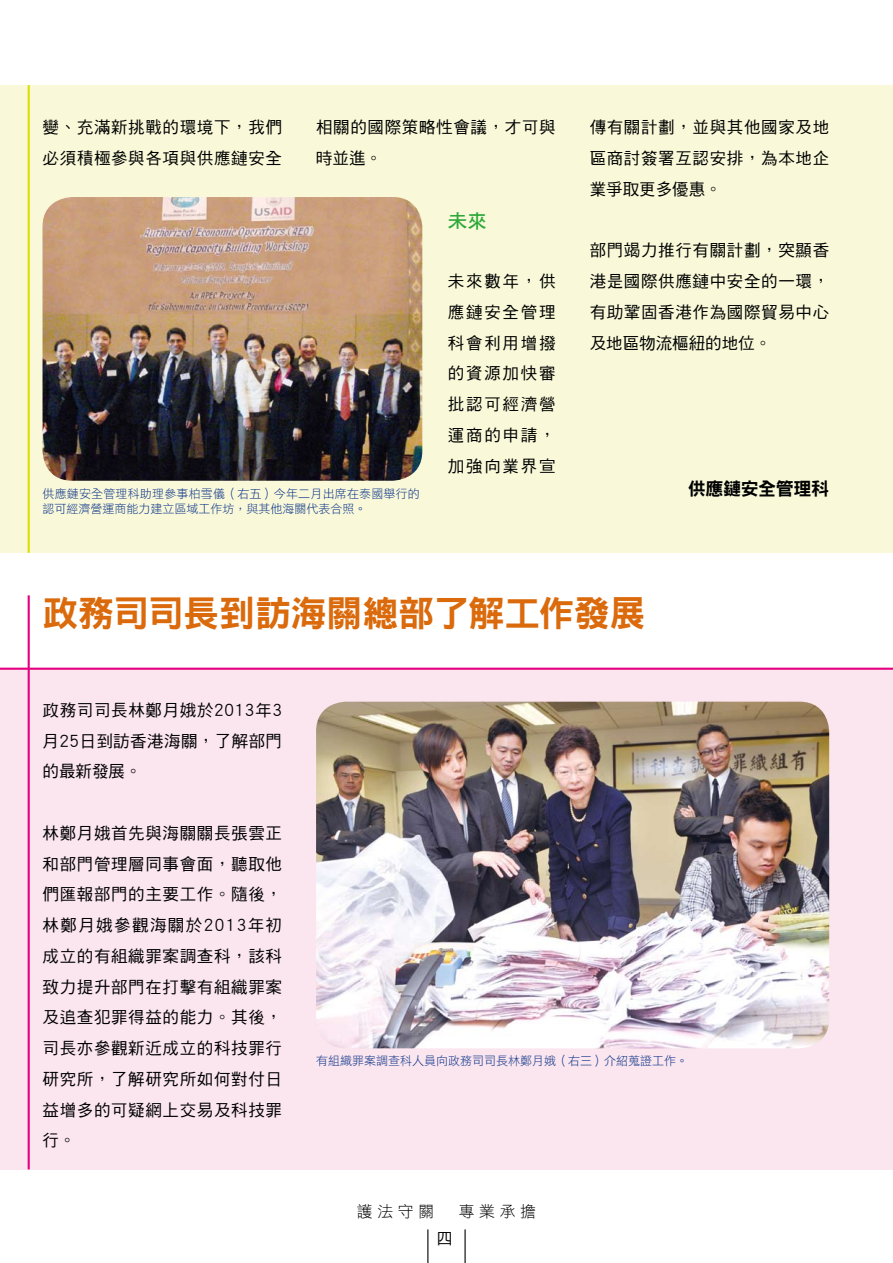
<style>
.page{position:relative;width:893px;height:1263px;background:#fff}
.page>*{position:absolute;margin:0;border:0;box-sizing:border-box;transform-origin:0 0}
.t1{font:36px "DF Hei HK W9";letter-spacing:-.01em;color:#da6a0b}
.t2{font:19.5px "DF Hei HK W7";color:#2ba738}
.t3{font:18px "DF Hei HK W9";letter-spacing:-.02em;color:#000}
.t4{font:16.5px/30.8px "DF Hei HK W5";letter-spacing:.04em;color:#000;text-align:justify}
.t5{font:15.75px "DF Hei HK W3";letter-spacing:.3em;color:#000}
.t6{font:15.75px "DF Hei HK W5";color:#000}
.t7{font:12px/15px "DF Li Hei HK W3";color:#0c3388}
</style>
<div class="page">
<div style="left:0;top:85px;width:893px;height:468px;background:#f9f9da"></div>
<hr style="left:28px;top:85px;width:2px;height:468px;background:#dbe000">
<hr style="left:465px;top:1229px;width:1px;height:34px;background:#595757">
<hr style="left:427px;top:1229px;width:1px;height:34px;background:#595757">
<img style="left:43px;top:197px;width:379px;height:284px">
<div style="left:0;top:668px;width:893px;height:501px;background:#fbe6ef"></div>
<hr style="left:0;top:668px;width:893px;height:2px;background:#e4007f">
<hr style="left:28px;top:595px;width:2px;height:574px;background:#e4007f">
<img style="left:316px;top:702px;width:513px;height:346px">
<p class="t4" style="left:43px;top:112px;width:241px">變、充滿新挑戰的環境下，我們</p>
<p class="t4" style="left:316px;top:112px;width:241px">相關的國際策略性會議，才可與</p>
<p class="t4" style="left:590px;top:112px;width:241px">傳有關計劃，並與其他國家及地</p>
<p class="t4" style="left:43px;top:142px;width:241px">必須積極參與各項與供應鏈安全</p>
<p class="t4" style="left:316px;top:142px;width:67px">時並進。</p>
<p class="t4" style="left:590px;top:142px;width:241px">區商討簽署互認安排，為本地企業爭取更多優惠。</p>
<p class="t7" style="left:43px;top:486px;width:379px">供應鏈安全管理科助理參事柏雪儀（右五）今年二月出席在泰國舉行的認可經濟營運商能力建立區域工作坊，與其他海關代表合照。</p>
<p class="t2" style="left:448px;top:211px;width:40px">未來</p>
<p class="t4" style="left:448px;top:265px;width:109px">未來數年，供應鏈安全管理科會利用增撥的資源加快審批認可經濟營運商的申請，加強向業界宣</p>
<p class="t4" style="left:590px;top:235px;width:241px">部門竭力推行有關計劃，突顯香港是國際供應鏈中安全的一環，有助鞏固香港作為國際貿易中心及地區物流樞紐的地位。</p>
<p class="t3" style="left:688px;top:479px;width:143px">供應鏈安全管理科</p>
<h1 class="t1" style="left:43px;top:594px;width:605px">政務司司長到訪海關總部了解工作發展</h1>
<p class="t4" style="left:43px;top:694px;width:241px">政務司司長林鄭月娥於2013年3月25日到訪香港海關，了解部門的最新發展。</p>
<p class="t4" style="left:43px;top:817px;width:241px">林鄭月娥首先與海關關長張雲正和部門管理層同事會面，聽取他們匯報部門的主要工作。隨後，林鄭月娥參觀海關於2013年初成立的有組織罪案調查科，該科致力提升部門在打擊有組織罪案及追查犯罪得益的能力。其後，司長亦參觀新近成立的科技罪行研究所，了解研究所如何對付日益增多的可疑網上交易及科技罪行。</p>
<p class="t7" style="left:316px;top:1053px;width:373px">有組織罪案調查科人員向政務司司長林鄭月娥（右三）介紹蒐證工作。</p>
<p class="t5" style="left:357px;top:1203px;width:79px">護法守關</p>
<p class="t5" style="left:459px;top:1203px;width:79px">專業承擔</p>
<p class="t6" style="left:437px;top:1230px;width:17px">四</p>
</div>
